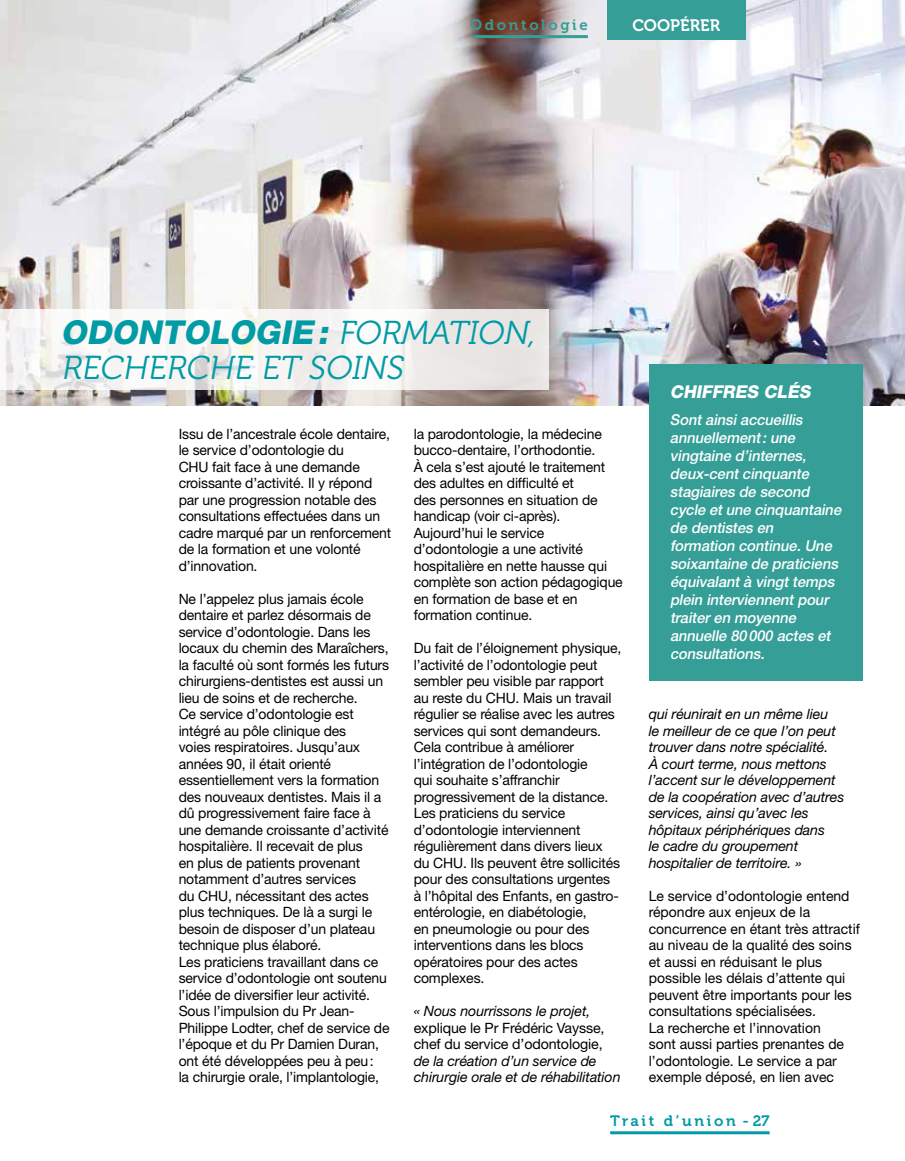
<style>
.page{position:relative;width:905px;height:1161px;background:#fff}
.page>*{position:absolute;margin:0;border:0;box-sizing:border-box;transform-origin:0 0}
.t1{font:italic 800 33px "Helvetica Neue LT Std";color:#009ba4}
.t2{font:italic 33px "Museo 300";color:#009ba4}
.t3{font:italic 800 17.7px "Helvetica Neue LT Std";color:#fff}
.t4{font:16.5px "Museo 700";color:#fff}
.t5{font:italic 500 15px/18px "Helvetica Neue LT Pro";color:#fff}
.t6{font:15px "Museo 700";letter-spacing:.18em;color:#009ba4}
.t7{font:15px "Museo 700";letter-spacing:.18em;color:#349e97}
.t8{font:14.25px/16.5px "Helvetica Neue LT Std";letter-spacing:-.01em;color:#000}
.t9{font:italic 14.25px/16.5px "Helvetica Neue LT Std";letter-spacing:-.01em;color:#000}
.s1{font-family:"Museo 300";font-weight:400}
</style>
<div class="page">
<hr style="left:610px;top:1131px;width:159px;height:3px;background:#009ba4">
<img style="left:0;top:0;width:904px;height:406px">
<svg style="left:0;top:309px;width:549px;height:80px;fill:#f5f4f3"></svg>
<div style="left:648px;top:364px;width:214px;height:317px;background:#349e97"></div>
<div style="left:607px;top:0;width:139px;height:39px;background:#349e97"></div>
<hr style="left:472px;top:35px;width:115px;height:3px;background:#349e97">
<p class="t7" style="left:470px;top:16px;width:119px">Odontologie</p>
<p class="t4" style="left:632px;top:16px;width:89px">COOPÉRER</p>
<h1 class="t1" style="left:61px;top:313px;width:482px">ODONTOLOGIE: <span class="s1">FORMATION,</span></h1>
<h1 class="t2" style="left:61px;top:349px;width:350px">RECHERCHE ET SOINS</h1>
<p class="t8" style="left:179px;top:425px;width:214px">Issu de l’ancestrale école dentaire, le service d’odontologie du<br>CHU fait face à une demande croissante d’activité. Il y répond par une progression notable des consultations effectuées dans un cadre marqué par un renforcement de la formation et une volonté d’innovation.</p>
<p class="t8" style="left:179px;top:590px;width:212px">Ne l’appelez plus jamais école dentaire et parlez désormais de service d’odontologie. Dans les locaux du chemin des Maraîchers, la faculté où sont formés les futurs chirurgiens-dentistes est aussi un lieu de soins et de recherche.<br>Ce service d’odontologie est intégré au pôle clinique des<br>voies respiratoires. Jusqu’aux années 90, il était orienté essentiellement vers la formation des nouveaux dentistes. Mais il a dû progressivement faire face à une demande croissante d’activité hospitalière. Il recevait de plus<br>en plus de patients provenant notamment d’autres services<br>du CHU, nécessitant des actes plus techniques. De là a surgi le besoin de disposer d’un plateau technique plus élaboré.<br>Les praticiens travaillant dans ce service d’odontologie ont soutenu l’idée de diversifier leur activité.<br>Sous l’impulsion du Pr Jean-<br>Philippe Lodter, chef de service de l’époque et du Pr Damien Duran, ont été développées peu à peu:<br>la chirurgie orale, l’implantologie,</p>
<p class="t8" style="left:413px;top:425px;width:210px">la parodontologie, la médecine bucco-dentaire, l’orthodontie.<br>À cela s’est ajouté le traitement des adultes en difficulté et<br>des personnes en situation de handicap (voir ci-après).<br>Aujourd’hui le service d’odontologie a une activité hospitalière en nette hausse qui complète son action pédagogique en formation de base et en formation continue.</p>
<p class="t8" style="left:413px;top:640px;width:209px">Du fait de l’éloignement physique, l’activité de l’odontologie peut sembler peu visible par rapport au reste du CHU. Mais un travail régulier se réalise avec les autres services qui sont demandeurs.<br>Cela contribue à améliorer l’intégration de l’odontologie<br>qui souhaite s’affranchir progressivement de la distance.<br>Les praticiens du service d’odontologie interviennent régulièrement dans divers lieux du CHU. Ils peuvent être sollicités pour des consultations urgentes<br>à l’hôpital des Enfants, en gastro&shy;entérologie, en diabétologie,<br>en pneumologie ou pour des interventions dans les blocs opératoires pour des actes complexes.</p>
<p class="t9" style="left:413px;top:1002px;width:178px">« Nous nourrissons le projet,</p>
<p class="t8" style="left:413px;top:1019px;width:192px">explique le Pr Frédéric Vaysse, chef du service d’odontologie,</p>
<p class="t9" style="left:413px;top:1052px;width:208px">de la création d’un service de chirurgie orale et de réhabilitation</p>
<p class="t3" style="left:670px;top:381px;width:146px">CHIFFRES CLÉS</p>
<p class="t5" style="left:670px;top:410px;width:176px">Sontainsiaccueillis annuellement:une vingtaine d’internes, deux-centcinquante stagiaires de second cycle etune cinquantaine de dentistes en formation continue.Une soixantaine de praticiens équivalantà vingttemps plein interviennentpour traiteren moyenne annuelle 80000 actes et consultations.</p>
<p class="t9" style="left:648px;top:705px;width:197px">qui réunirait en un même lieu<br>le meilleur de ce que l’on peut trouver dans notre spécialité.<br>À court terme, nous mettons l’accent sur le développement de la coopération avec d’autres services, ainsi qu’avec les hôpitaux périphériques dans<br>le cadre du groupement hospitalier de territoire. »</p>
<p class="t8" style="left:648px;top:887px;width:213px">Le service d’odontologie entend répondre aux enjeux de la concurrence en étant très attractif au niveau de la qualité des soins et aussi en réduisant le plus possible les délais d’attente qui peuvent être importants pour les consultations spécialisées.<br>La recherche et l’innovation<br>sont aussi parties prenantes de l’odontologie. Le service a par exemple déposé, en lien avec</p>
<p class="t6" style="left:610px;top:1112px;width:161px">Trait d’union - 27</p>
</div>
